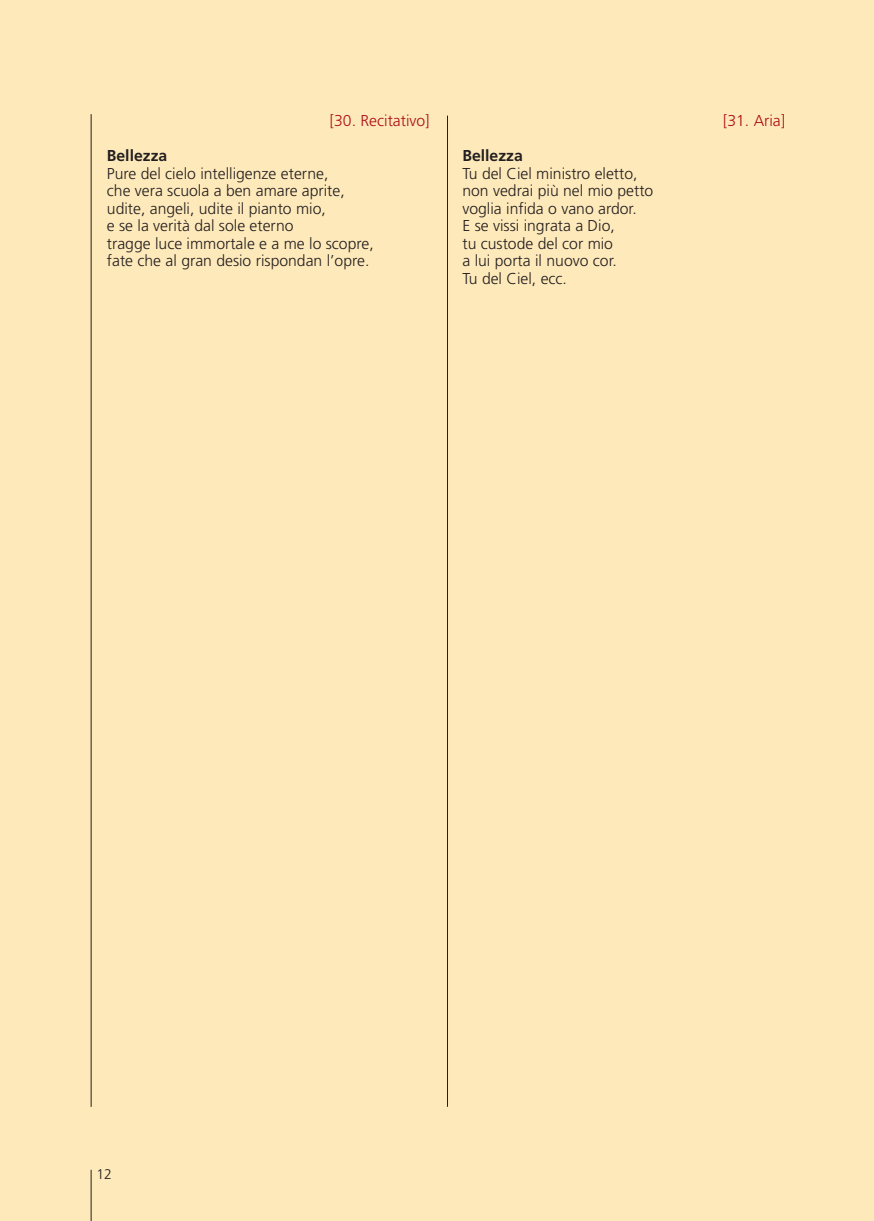
<style>
.page{position:relative;width:874px;height:1221px;background:#fff}
.page>*{position:absolute;margin:0;border:0;box-sizing:border-box;transform-origin:0 0}
.t1{font:300 15.75px/17.5px "Frutiger";color:#231f20}
.t2{font:300 15.75px "Frutiger";color:#b00d15}
.t3{font:700 15.75px "Frutiger";color:#231f20}
.t4{font:300 14px "Frutiger";color:#231f20}
</style>
<div class="page">
<div style="left:0;top:0;width:873px;height:1220px;background:#fee9ba"></div>
<hr style="left:447px;top:116px;width:1px;height:990px;background:#231f20">
<hr style="left:91px;top:114px;width:1px;height:992px;background:#231f20">
<hr style="left:91px;top:1169px;width:1px;height:51px;background:#231f20">
<p class="t2" style="left:330px;top:114px;width:101px">[30. Recitativo]</p>
<p class="t3" style="left:107px;top:149px;width:62px">Bellezza</p>
<p class="t1" style="left:107px;top:165px;width:268px">Pure del cielo intelligenze eterne,<br>che vera scuola a ben amare aprite, udite, angeli, udite il pianto mio,<br>e se la verità dal sole eterno<br>tragge luce immortale e a me lo scopre, fate che al gran desio rispondan l’opre.</p>
<p class="t3" style="left:462px;top:149px;width:62px">Bellezza</p>
<p class="t1" style="left:462px;top:165px;width:192px">Tu del Ciel ministro eletto, non vedrai più nel mio petto voglia infida o vano ardor.<br>E se vissi ingrata a Dio,<br>tu custode del cor mio<br>a lui porta il nuovo cor.<br>Tu del Ciel, ecc.</p>
<p class="t2" style="left:722px;top:114px;width:64px">[31. Aria]</p>
<p class="t4" style="left:96px;top:1168px;width:17px">12</p>
</div>
